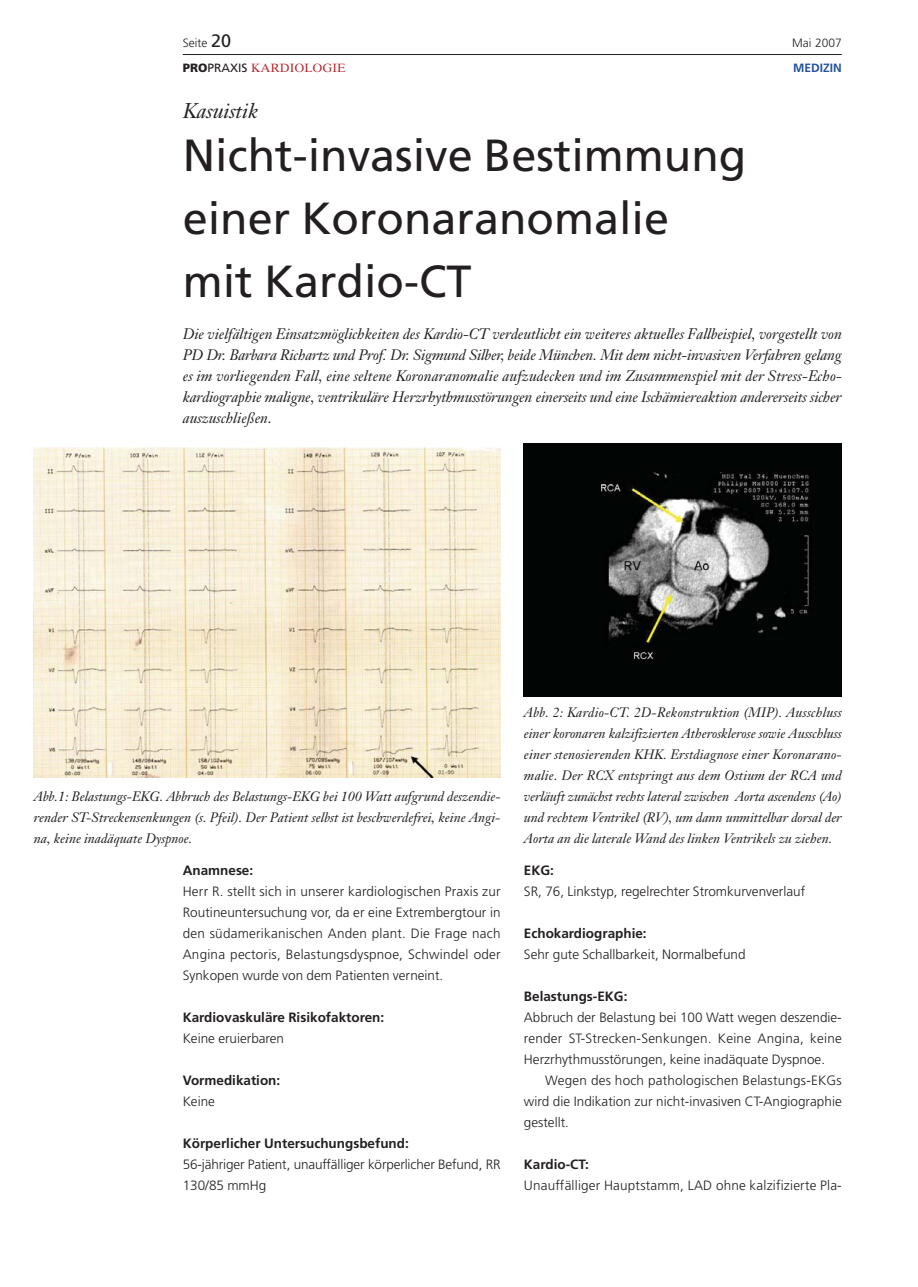
<style>
.page{position:relative;width:918px;height:1287px;background:#fff}
.page>*{position:absolute;margin:0;border:0;box-sizing:border-box;transform-origin:0 0}
.t1{font:45px/63px "Frutiger";color:#231f20}
.t2{font:italic 21px "Janson Text";color:#231f20}
.t3{font:italic 15px/21px "Janson Text";letter-spacing:-.01em;color:#231f20;text-align:justify}
.t4{font:300 13.5px/21px "Frutiger";color:#231f20;text-align:justify}
.t5{font:italic 13.5px/21px "Janson Text";color:#231f20;text-align:justify}
.t6{font:700 13.5px "Frutiger";color:#231f20}
.t7{font:12px "Times Ten";color:#b8292f}
.t8{font:300 12px "Frutiger";color:#231f20}
.t9{font:700 12px "Frutiger";color:#23539b}
.s1{font-weight:400;font-size:18px}
.s2{font-family:"Frutiger";font-weight:900;color:#231f20}
.s3{font-family:"Frutiger";color:#231f20}
</style>
<div class="page">
<hr style="left:183px;top:54px;width:659px;height:1px;background:#231f20">
<img style="left:34px;top:447px;width:467px;height:331px">
<img style="left:524px;top:444px;width:318px;height:252px">
<p class="t8" style="left:183px;top:38px;width:50px">Seite <span class="s1">20</span></p>
<p class="t7" style="left:183px;top:64px;width:165px"><span class="s2">PRO</span><span class="s3">PRAXIS</span> KARDIOLOGIE</p>
<p class="t8" style="left:792px;top:38px;width:51px">Mai 2007</p>
<p class="t9" style="left:793px;top:63px;width:50px">MEDIZIN</p>
<h2 class="t2" style="left:183px;top:103px;width:77px">Kasuistik</h2>
<h1 class="t1" style="left:183px;top:127px;width:565px">Nicht-invasive Bestimmung einer Koronaranomalie mit Kardio-CT</h1>
<p class="t3" style="left:183px;top:325px;width:661px">Die vielfältigen Einsatzmöglichkeiten des Kardio-CT verdeutlicht ein weiteres aktuelles Fallbeispiel, vorgestellt von PD Dr. Barbara Richartz und Prof. Dr. Sigmund Silber, beide München. Mit dem nicht-invasiven Verfahren gelang es im vorliegenden Fall, eine seltene Koronaranomalie aufzudecken und im Zusammenspiel mit der Stress-Echo&shy;kardiographie maligne, ventrikuläre Herzrhythmusstörungen einerseits und eine Ischämiereaktion andererseits sicher auszuschließen.</p>
<p class="t5" style="left:34px;top:788px;width:468px">Abb.1: Belastungs-EKG. Abbruch des Belastungs-EKG bei 100 Watt aufgrund deszendie&shy;render ST-Streckensenkungen (s. Pfeil). Der Patient selbst ist beschwerdefrei, keine Angi&shy;na, keine inadäquate Dyspnoe.</p>
<p class="t6" style="left:183px;top:865px;width:72px">Anamnese:</p>
<p class="t4" style="left:183px;top:882px;width:319px">Herr R. stellt sich in unserer kardiologischen Praxis zur Routineuntersuchung vor, da er eine Extrembergtour in den südamerikanischen Anden plant. Die Frage nach Angina pectoris, Belastungsdyspnoe, Schwindel oder Synkopen wurde von dem Patienten verneint.</p>
<p class="t6" style="left:183px;top:1012px;width:203px">Kardiovaskuläre Risikofaktoren:</p>
<p class="t4" style="left:183px;top:1029px;width:103px">Keine eruierbaren</p>
<p class="t6" style="left:183px;top:1075px;width:99px">Vormedikation:</p>
<p class="t4" style="left:183px;top:1092px;width:34px">Keine</p>
<p class="t6" style="left:183px;top:1138px;width:228px">Körperlicher Untersuchungsbefund:</p>
<p class="t4" style="left:183px;top:1155px;width:319px">56-jähriger Patient, unauffälliger körperlicher Befund, RR<br>130/85 mmHg</p>
<p class="t5" style="left:524px;top:703px;width:319px">Abb. 2: Kardio-CT. 2D-Rekonstruktion (MIP). Ausschluss einer koronaren kalzifizierten Atherosklerose sowie Ausschluss einer stenosierenden KHK. Erstdiagnose einer Koronarano&shy;malie. Der RCX entspringt aus dem Ostium der RCA und verläuft zunächst rechts lateral zwischen Aorta ascendens (Ao) und rechtem Ventrikel (RV), um dann unmittelbar dorsal der Aorta an die laterale Wand des linken Ventrikels zu ziehen.</p>
<p class="t6" style="left:524px;top:865px;width:32px">EKG:</p>
<p class="t4" style="left:524px;top:882px;width:283px">SR, 76, Linkstyp, regelrechter Stromkurvenverlauf</p>
<p class="t6" style="left:524px;top:928px;width:124px">Echokardiographie:</p>
<p class="t4" style="left:524px;top:945px;width:223px">Sehr gute Schallbarkeit, Normalbefund</p>
<p class="t6" style="left:524px;top:991px;width:105px">Belastungs-EKG:</p>
<p class="t4" style="left:524px;top:1008px;width:319px">Abbruch der Belastung bei 100 Watt wegen deszendie&shy;render ST-Strecken-Senkungen. Keine Angina, keine Herzrhythmusstörungen, keine inadäquate Dyspnoe.</p>
<p class="t4" style="left:524px;top:1071px;width:319px;text-indent:21px">Wegen des hoch pathologischen Belastungs-EKGs wird die Indikation zur nicht-invasiven CT-Angiographie gestellt.</p>
<p class="t6" style="left:524px;top:1159px;width:66px">Kardio-CT:</p>
<p class="t4" style="left:524px;top:1176px;width:319px">Unauffälliger Hauptstamm, LAD ohne kalzifizierte Pla-</p>
</div>
